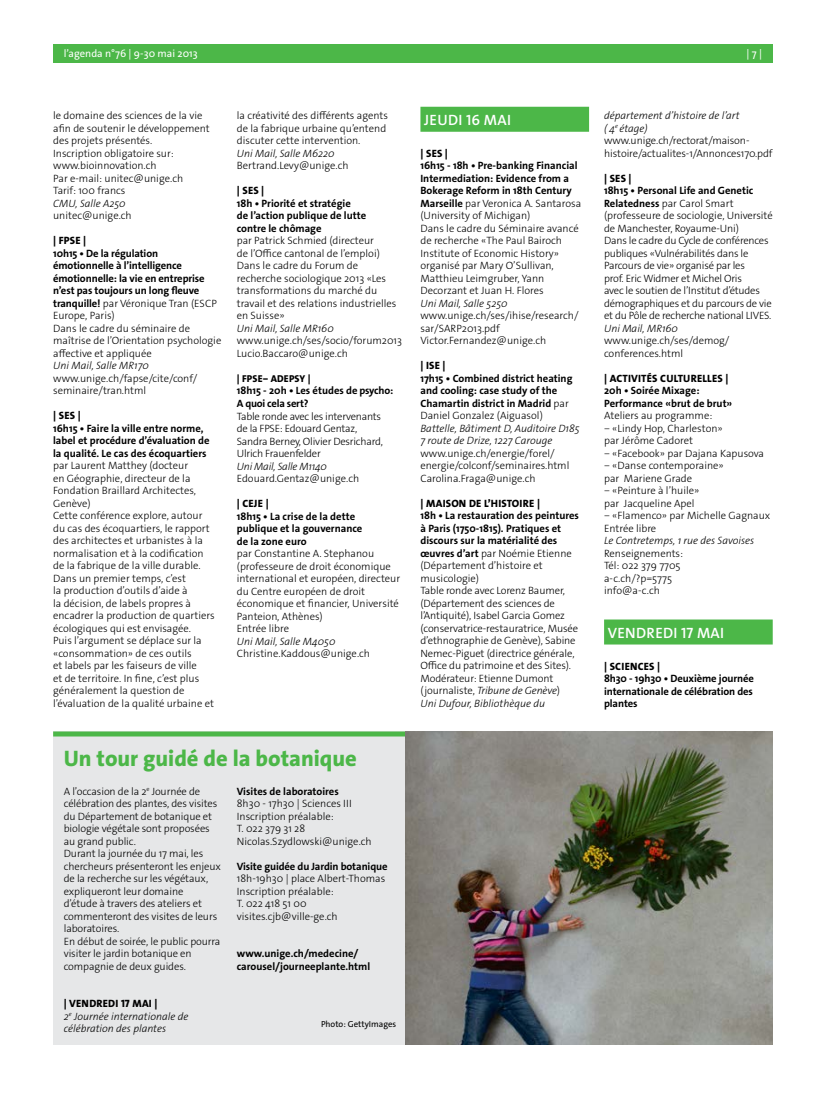
<style>
.page{position:relative;width:833px;height:1099px;background:#fff}
.page>*{position:absolute;margin:0;border:0;box-sizing:border-box;transform-origin:0 0}
.t1{font:800 22.5px "The Sans Os F";color:#4cb748}
.t2{font:600 15px "The Sans Os F";letter-spacing:.02em;color:#fff}
.t3{font:300 10.62px/12.5px "The Sans Os F";color:#000}
.t4{font:700 10.62px/12.5px "The Sans Os F";color:#000}
.t5{font:300 10.62px/12.5px "The Sans Os F";letter-spacing:-.02em;color:#000}
.t6{font:italic 300 10.62px/12.5px "The Sans Os F";color:#000}
.t7{font:800 10.62px "The Sans Os F";letter-spacing:.025em;color:#000}
.t8{font:700 10.62px/12.5px "The Sans Os F";letter-spacing:-.02em;color:#000}
.t9{font:10.62px "The Sans Os F";color:#fff}
.t10{font:800 10.62px "The Sans Os F";letter-spacing:.05em;color:#000}
.t11{font:italic 300 10.62px "The Sans Os F";letter-spacing:-.02em;color:#000}
.t12{font:800 10px "The Sans Os F";color:#000}
.t13{font:8.75px "The Sans Os F";color:#000}
.s1{font-weight:300}
.s2{font-weight:800;font-style:normal}
.s3{font-weight:700}
.s4{font-style:italic}
</style>
<div class="page">
<div style="left:53px;top:44px;width:719px;height:19px;background:#4cb748"></div>
<div style="left:420px;top:107px;width:169px;height:25px;background:#4cb748"></div>
<div style="left:604px;top:619px;width:168px;height:25px;background:#4cb748"></div>
<div style="left:53px;top:731px;width:352px;height:313px;background:#e6e7e8"></div>
<div style="left:53px;top:731px;width:719px;height:5px;background:#4cb748"></div>
<img style="left:405px;top:731px;width:367px;height:313px">
<p class="t9" style="left:64px;top:46px;width:135px">l’agenda n°76 | 9-30 mai 2013</p>
<p class="t9" style="left:746px;top:46px;width:17px">| 7 |</p>
<p class="t3" style="left:53px;top:110px;width:158px">le domaine des sciences de la vie afin de soutenir le développement des projets présentés.<br>Inscription obligatoire sur: www.bioinnovation.ch<br>Par e-mail: unitec@unige.ch<br>Tarif: 100 francs</p>
<p class="t6" style="left:53px;top:197px;width:74px">CMU, Salle A250</p>
<p class="t3" style="left:53px;top:209px;width:80px">unitec@unige.ch</p>
<p class="t7" style="left:53px;top:234px;width:35px">| FPSE |</p>
<p class="t4" style="left:53px;top:247px;width:170px">10h15 • De la régulation émotionnelle à l’intelligence émotionnelle: la vie en entreprise n’est pas toujours un long fleuve tranquille! <span class="s1">par Véronique Tran (ESCP<br>Europe, Paris)<br>Dans le cadre du séminaire de maîtrise de l’Orientation psychologie affective et appliquée</span></p>
<p class="t6" style="left:53px;top:359px;width:97px">Uni Mail, Salle MR170</p>
<p class="t3" style="left:53px;top:372px;width:146px">www.unige.ch/fapse/cite/conf/ seminaire/tran.html</p>
<p class="t7" style="left:53px;top:409px;width:12px">| SES</p>
<p class="t7" style="left:78px;top:409px;width:5px">|</p>
<p class="t4" style="left:53px;top:422px;width:158px">16h15 • Faire la ville entre norme, label et procédure d’évaluation de la qualité. Le cas des écoquartiers</p>
<p class="t3" style="left:53px;top:459px;width:163px">par Laurent Matthey (docteur<br>en Géographie, directeur de la<br>Fondation Braillard Architectes,<br>Genève)<br>Cette conférence explore, autour du cas des écoquartiers, le rapport des architectes et urbanistes à la normalisation et à la codification de la fabrique de la ville durable.<br>Dans un premier temps, c’est<br>la production d’outils d’aide à<br>la décision, de labels propres à encadrer la production de quartiers écologiques qui est envisagée.<br>Puis l’argument se déplace sur la «consommation» de ces outils<br>et labels par les faiseurs de ville<br>et de territoire. In fine, c’est plus généralement la question de l’évaluation de la qualité urbaine et</p>
<p class="t3" style="left:237px;top:109px;width:153px">la créativité des différents agents de la fabrique urbaine qu’entend discuter cette intervention.</p>
<p class="t6" style="left:237px;top:147px;width:99px">Uni Mail, Salle M6220</p>
<p class="t3" style="left:237px;top:159px;width:113px">Bertrand.Levy@unige.ch</p>
<p class="t7" style="left:237px;top:184px;width:12px">| SES</p>
<p class="t7" style="left:261px;top:184px;width:5px">|</p>
<p class="t4" style="left:237px;top:197px;width:131px">18h • Priorité et stratégie<br>de l’action publique de lutte contre le chômage</p>
<p class="t3" style="left:237px;top:234px;width:161px">par Patrick Schmied (directeur<br>de l’Office cantonal de l’emploi)<br>Dans le cadre du Forum de recherche sociologique 2013 «Les transformations du marché du travail et des relations industrielles en Suisse»</p>
<p class="t6" style="left:237px;top:322px;width:99px">Uni Mail, Salle MR160</p>
<p class="t3" style="left:237px;top:334px;width:167px">www.unige.ch/ses/socio/forum2013<br>Lucio.Baccaro@unige.ch</p>
<p class="t12" style="left:237px;top:372px;width:75px">| FPSE‒ ADEPSY |</p>
<p class="t8" style="left:237px;top:385px;width:158px">18h15 - 20h • Les études de psycho:<br>A quoi cela sert?</p>
<p class="t5" style="left:237px;top:410px;width:148px">Table ronde avec les intervenants de la FPSE: Edouard Gentaz,<br>Sandra Berney, Olivier Desrichard,<br>Ulrich Frauenfelder</p>
<p class="t11" style="left:237px;top:459px;width:92px">Uni Mail, Salle M1140</p>
<p class="t3" style="left:237px;top:472px;width:124px">Edouard.Gentaz@unige.ch</p>
<p class="t7" style="left:237px;top:496px;width:33px">| CEJE |</p>
<p class="t4" style="left:237px;top:509px;width:127px">18h15 • La crise de la dette publique et la gouvernance de la zone euro</p>
<p class="t3" style="left:237px;top:547px;width:165px">par Constantine A. Stephanou (professeure de droit économique international et européen, directeur du Centre européen de droit économique et financier, Université<br>Panteion, Athènes)<br>Entrée libre</p>
<p class="t6" style="left:237px;top:634px;width:100px">Uni Mail, Salle M4050</p>
<p class="t3" style="left:237px;top:647px;width:135px">Christine.Kaddous@unige.ch</p>
<h1 class="t1" style="left:64px;top:743px;width:294px">UN TOUR GUIDÉ DE LA BOTANIQUE</h1>
<p class="t3" style="left:64px;top:785px;width:159px">A l’occasion de la 2<sup>e</sup> Journée de célébration des plantes, des visites du Département de botanique et biologie végétale sont proposées au grand public.<br>Durant la journée du 17 mai, les chercheurs présenteront les enjeux de la recherche sur les végétaux, expliqueront leur domaine<br>d’étude à travers des ateliers et commenteront des visites de leurs laboratoires.<br>En début de soirée, le public pourra visiter le jardin botanique en compagnie de deux guides.</p>
<p class="t6" style="left:64px;top:997px;width:126px"><span class="s2">| VENDREDI 17 MAI |<br></span>2<sup>e</sup> Journée internationale de célébration des plantes</p>
<p class="t4" style="left:237px;top:785px;width:103px">Visites de laboratoires</p>
<p class="t3" style="left:237px;top:797px;width:136px">8h30 - 17h30 | Sciences III<br>Inscription préalable:<br>T. 022 379 31 28<br>Nicolas.Szydlowski@unige.ch</p>
<p class="t4" style="left:237px;top:860px;width:152px">Visite guidée du Jardin botanique</p>
<p class="t3" style="left:237px;top:872px;width:150px">18h-19h30 | place Albert-Thomas<br>Inscription préalable:<br>T. 022 418 51 00 visites.cjb@ville-ge.ch</p>
<p class="t4" style="left:237px;top:947px;width:135px">www.unige.ch/medecine/ carousel/journeeplante.html</p>
<p class="t13" style="left:321px;top:1018px;width:77px">Photo: GettyImages</p>
<h2 class="t2" style="left:424px;top:110px;width:88px">JEUDI 16 MAI</h2>
<p class="t7" style="left:420px;top:146px;width:29px">| SES |</p>
<p class="t3" style="left:420px;top:160px;width:162px"><span class="s3">16h15 - 18h • Pre-banking Financial<br>Intermediation: Evidence from a<br>Bokerage Reform in 18th Century<br>Marseille</span> par Veronica A. Santarosa (University of Michigan)<br>Dans le cadre du Séminaire avancé de recherche «The Paul Bairoch<br>Institute of Economic History» organisé par Mary O’Sullivan,<br>Matthieu Leimgruber, Yann<br>Decorzant et Juan H. Flores</p>
<p class="t6" style="left:420px;top:297px;width:89px">Uni Mail, Salle 5250</p>
<p class="t3" style="left:420px;top:309px;width:159px">www.unige.ch/ses/ihise/research/ sar/SARP2013.pdf<br>Victor.Fernandez@unige.ch</p>
<p class="t7" style="left:420px;top:359px;width:27px">| ISE |</p>
<p class="t4" style="left:420px;top:372px;width:153px">17h15 • Combined district heating and cooling: case study of the<br>Chamartin district in Madrid <span class="s1">par<br>Daniel Gonzalez (Aiguasol)</span></p>
<p class="t6" style="left:420px;top:422px;width:161px">Battelle, Bâtiment D, Auditoire D185<br>7 route de Drize, 1227 Carouge</p>
<p class="t3" style="left:420px;top:447px;width:150px">www.unige.ch/energie/forel/ energie/colconf/seminaires.html<br>Carolina.Fraga@unige.ch</p>
<p class="t7" style="left:420px;top:496px;width:121px">| MAISON DE L’HISTOIRE |</p>
<p class="t3" style="left:420px;top:509px;width:160px"><span class="s3">18h • La restauration des peintures à Paris (1750-1815). Pratiques et discours sur la matérialité des œuvres d’art</span> par Noémie Etienne (Département d’histoire et musicologie)<br>Table ronde avec Lorenz Baumer, (Département des sciences de l’Antiquité), Isabel Garcia Gomez (conservatrice-restauratrice, Musée d’ethnographie de Genève), Sabine<br>Nemec-Piguet (directrice générale,<br>Office du patrimoine et des Sites).<br>Modérateur: Etienne Dumont (journaliste, <span class="s4">Tribune de Genève</span>)<br><span class="s4">Uni Dufour, Bibliothèque du</span></p>
<p class="t3" style="left:604px;top:110px;width:170px"><span class="s4">département d’histoire de l’art<br>( 4</span><sup>e</sup> <span class="s4">étage) </span>www.unige.ch/rectorat/maison&shy;histoire/actualites-1/Annonces170.pdf</p>
<p class="t7" style="left:604px;top:171px;width:12px">| SES</p>
<p class="t7" style="left:628px;top:171px;width:5px">|</p>
<p class="t5" style="left:604px;top:185px;width:170px"><span class="s3">18h15 • Personal Life and Genetic Relatedness</span> par Carol Smart (professeure de sociologie, Université de Manchester, Royaume-Uni)<br>Dans le cadre du Cycle de conférences publiques «Vulnérabilités dans le Parcours de vie» organisé par les<br>prof. Eric Widmer et Michel Oris<br>avec le soutien de l’Institut d’études démographiques et du parcours de vie et du Pôle de recherche national LIVES.</p>
<p class="t6" style="left:604px;top:322px;width:75px">Uni Mail, MR160</p>
<p class="t3" style="left:604px;top:334px;width:127px">www.unige.ch/ses/demog/ conferences.html</p>
<p class="t10" style="left:604px;top:371px;width:126px">| ACTIVITÉS CULTURELLES |</p>
<p class="t4" style="left:604px;top:384px;width:130px">20h • Soirée Mixage:<br>Performance «brut de brut»</p>
<p class="t3" style="left:604px;top:409px;width:168px">Ateliers au programme:<br>‒ «Lindy Hop, Charleston»<br>par Jérôme Cadoret<br>‒ «Facebook» par Dajana Kapusova ‒ «Danse contemporaine»<br>par Mariene Grade<br>‒ «Peinture à l’huile»<br>par Jacqueline Apel<br>‒ «Flamenco» par Michelle Gagnaux<br>Entrée libre</p>
<p class="t6" style="left:604px;top:534px;width:152px">Le Contretemps, 1 rue des Savoises</p>
<p class="t3" style="left:604px;top:547px;width:81px">Renseignements:<br>Tél: 022 379 7705 a-c.ch/?p=5775 info@a-c.ch</p>
<h2 class="t2" style="left:608px;top:623px;width:118px">VENDREDI 17 MAI</h2>
<p class="t7" style="left:604px;top:659px;width:58px">| SCIENCES |</p>
<p class="t4" style="left:604px;top:672px;width:151px;text-align:justify">8h30 - 19h30 • Deuxième journée internationale de célébration des plantes</p>
</div>
